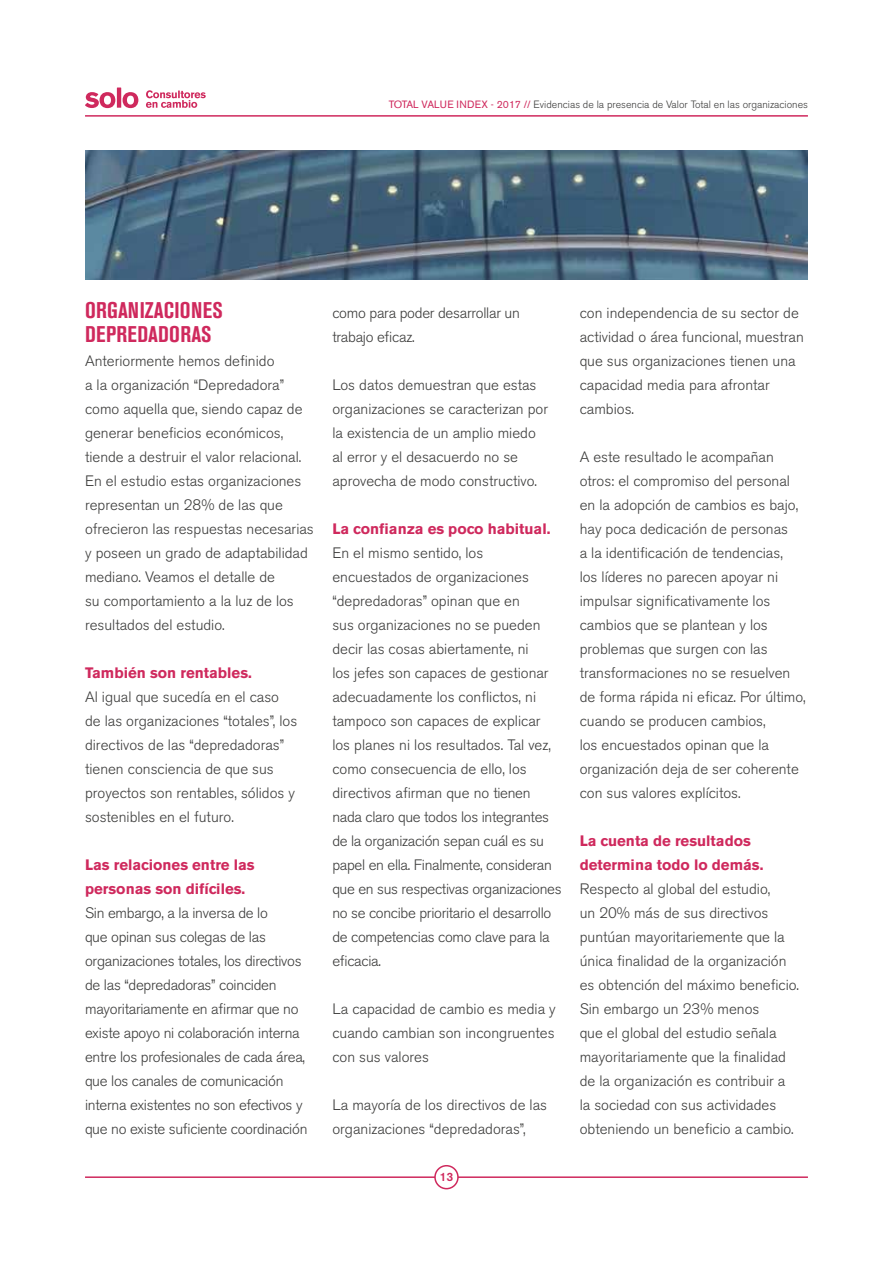
<style>
.page{position:relative;width:893px;height:1263px;background:#fff}
.page>*{position:absolute;margin:0;border:0;box-sizing:border-box;transform-origin:0 0}
.t1{font:700 condensed 22.5px/24px "Akzidenz Grotesk BE";letter-spacing:.015em;color:#cf295d}
.t2{font:300 15px/24px "Akzidenz Grotesk BE";color:#3c3c3b}
.t3{font:300 15px/24px "Akzidenz Grotesk BE";letter-spacing:-.02em;color:#3c3c3b}
.t4{font:700 15px/24px "Akzidenz Grotesk BE";color:#cf295d}
.t5{font:500 12px "Akzidenz Grotesk BE";color:#cf295d}
.t6{font:300 10.5px "Akzidenz Grotesk BE";color:#3c3c3b}
.s1{font-weight:400;color:#cf295d}
</style>
<div class="page">
<hr style="left:85px;top:1176px;width:723px;height:2px;background:#cf295d">
<hr style="left:85px;top:115px;width:723px;height:2px;background:#cf295d">
<svg style="left:85px;top:88px;width:121px;height:20px"></svg>
<div style="left:435px;top:1166px;width:23px;height:23px;background:#fff;border-radius:50%"></div>
<div style="left:434px;top:1165px;width:25px;height:24px;border:2px solid #cf295d;border-radius:50%"></div>
<img style="left:85px;top:150px;width:723px;height:129px">
<p class="t6" style="left:389px;top:99px;width:421px"><span class="s1">TOTAL VALUE INDEX - 2017 //</span> Evidencias de la presencia de Valor Total en las organizaciones</p>
<h1 class="t1" style="left:85px;top:298px;width:139px">ORGANIZACIONES<br>DEPREDADORAS</h1>
<p class="t2" style="left:85px;top:349px;width:230px">Anteriormente hemos definido<br>a la organización “Depredadora” como aquella que, siendo capaz de generar beneficios económicos, tiende a destruir el valor relacional.<br>En el estudio estas organizaciones representan un 28% de las que ofrecieron las respuestas necesarias y poseen un grado de adaptabilidad mediano. Veamos el detalle de<br>su comportamiento a la luz de los resultados del estudio.</p>
<p class="t4" style="left:85px;top:661px;width:168px">También son rentables.</p>
<p class="t2" style="left:85px;top:685px;width:214px">Al igual que sucedía en el caso de las organizaciones “totales”, los directivos de las “depredadoras” tienen consciencia de que sus proyectos son rentables, sólidos y sostenibles en el futuro.</p>
<p class="t4" style="left:85px;top:853px;width:171px">Las relaciones entre las personas son difíciles.</p>
<p class="t3" style="left:85px;top:901px;width:224px">Sin embargo, a la inversa de lo<br>que opinan sus colegas de las organizaciones totales, los directivos de las “depredadoras” coinciden mayoritariamente en afirmar que no existe apoyo ni colaboración interna entre los profesionales de cada área, que los canales de comunicación interna existentes no son efectivos y que no existe suficiente coordinación</p>
<p class="t3" style="left:332px;top:301px;width:189px">como para poder desarrollar un trabajo eficaz.</p>
<p class="t2" style="left:332px;top:373px;width:217px">Los datos demuestran que estas organizaciones se caracterizan por la existencia de un amplio miedo al error y el desacuerdo no se aprovecha de modo constructivo.</p>
<p class="t4" style="left:332px;top:517px;width:220px">La confianza es poco habitual.</p>
<p class="t2" style="left:332px;top:541px;width:231px">En el mismo sentido, los encuestados de organizaciones “depredadoras” opinan que en<br>sus organizaciones no se pueden decir las cosas abiertamente, ni<br>los jefes son capaces de gestionar adecuadamente los conflictos, ni tampoco son capaces de explicar los planes ni los resultados. Tal vez, como consecuencia de ello, los directivos afirman que no tienen nada claro que todos los integrantes de la organización sepan cuál es su papel en ella. Finalmente, consideran que en sus respectivas organizaciones no se concibe prioritario el desarrollo de competencias como clave para la eficacia.</p>
<p class="t2" style="left:332px;top:997px;width:225px;text-align:justify">La capacidad de cambio es media y cuando cambian son incongruentes con sus valores</p>
<p class="t2" style="left:332px;top:1093px;width:216px">La mayoría de los directivos de las organizaciones “depredadoras”,</p>
<p class="t5" style="left:440px;top:1169px;width:15px">13</p>
<p class="t2" style="left:580px;top:301px;width:226px">con independencia de su sector de actividad o área funcional, muestran que sus organizaciones tienen una capacidad media para afrontar cambios.</p>
<p class="t2" style="left:580px;top:445px;width:228px">A este resultado le acompañan otros: el compromiso del personal en la adopción de cambios es bajo, hay poca dedicación de personas<br>a la identificación de tendencias,<br>los líderes no parecen apoyar ni impulsar significativamente los cambios que se plantean y los problemas que surgen con las transformaciones no se resuelven de forma rápida ni eficaz. Por último, cuando se producen cambios,<br>los encuestados opinan que la organización deja de ser coherente con sus valores explícitos.</p>
<p class="t4" style="left:580px;top:829px;width:185px">La cuenta de resultados determina todo lo demás.</p>
<p class="t2" style="left:580px;top:877px;width:221px">Respecto al global del estudio,<br>un 20% más de sus directivos puntúan mayoritariemente que la única finalidad de la organización es obtención del máximo beneficio.<br>Sin embargo un 23% menos<br>que el global del estudio señala mayoritariamente que la finalidad de la organización es contribuir a la sociedad con sus actividades obteniendo un beneficio a cambio.</p>
</div>
